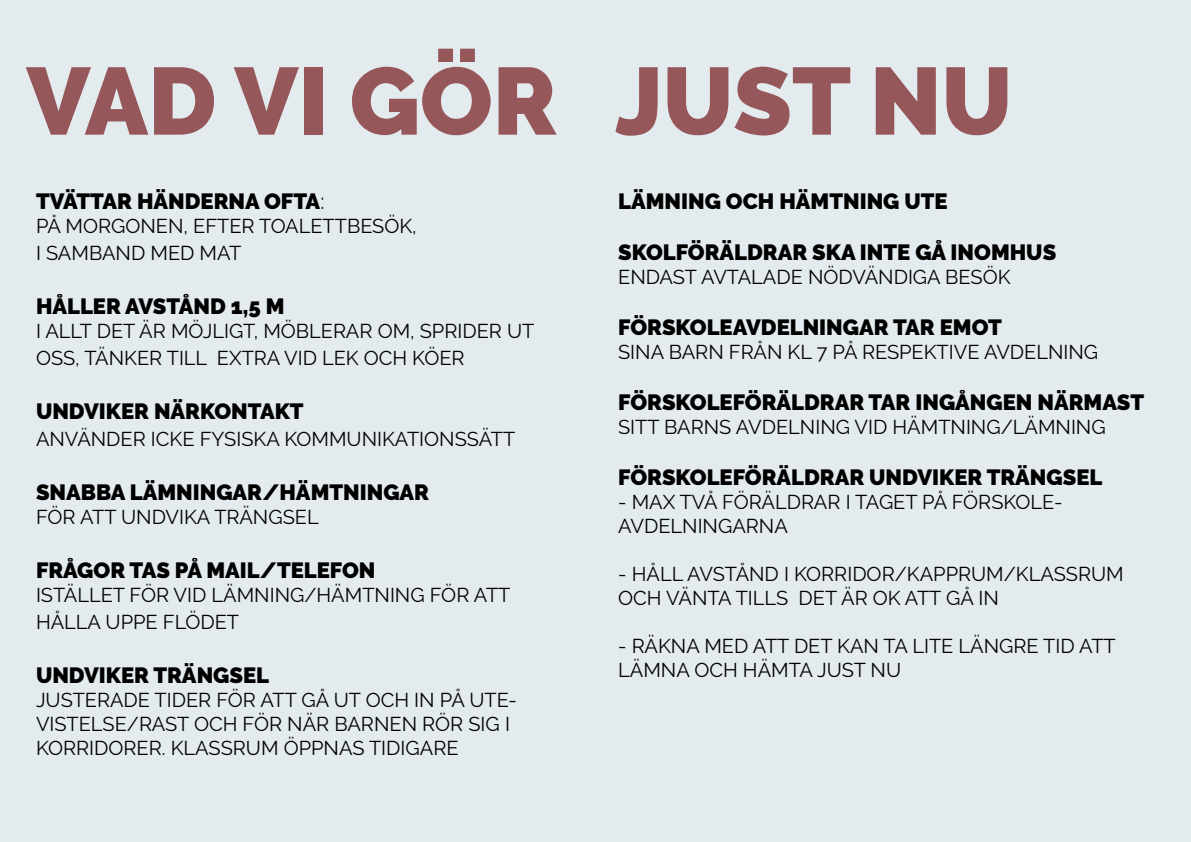
<style>
.page{position:relative;width:1191px;height:842px;background:#e4ebef}
.page>*{position:absolute;margin:0;border:0;box-sizing:border-box;transform-origin:0 0}
.t1{font:900 95px "Raleway";color:#95575a}
.t2{font:900 22px "Raleway";color:#000}
.t3{font:20px/24px "Raleway";color:#000}
.s1{font-weight:400}
</style>
<div class="page">
<h1 class="t1" style="left:27px;top:46px;width:532px">VAD VI GÖR</h1>
<p class="t2" style="left:36px;top:188px;width:290px">TVÄTTAR HÄNDERNA OFTA<span class="s1">:</span></p>
<p class="t3" style="left:36px;top:212px;width:382px;line-height:27px">PÅ MORGONEN, EFTER TOALETTBESÖK,<br>I SAMBAND MED MAT</p>
<p class="t2" style="left:36px;top:293px;width:250px">HÅLLER AVSTÅND 1,5 M</p>
<p class="t3" style="left:36px;top:317px;width:500px;line-height:27px">I ALLT DET ÄR MÖJLIGT, MÖBLERAR OM, SPRIDER UT<br>OSS, TÄNKER TILL EXTRA VID LEK OCH KÖER</p>
<p class="t2" style="left:36px;top:398px;width:269px">UNDVIKER NÄRKONTAKT</p>
<p class="t3" style="left:36px;top:426px;width:481px">ANVÄNDER ICKE FYSISKA KOMMUNIKATIONSSÄTT</p>
<p class="t2" style="left:36px;top:479px;width:395px">SNABBA LÄMNINGAR/HÄMTNINGAR</p>
<p class="t3" style="left:36px;top:504px;width:284px">FÖR ATT UNDVIKA TRÄNGSEL</p>
<p class="t2" style="left:36px;top:557px;width:341px">FRÅGOR TAS PÅ MAIL/TELEFON</p>
<p class="t3" style="left:36px;top:581px;width:476px;line-height:27px">ISTÄLLET FÖR VID LÄMNING/HÄMTNING FÖR ATT<br>HÅLLA UPPE FLÖDET</p>
<p class="t2" style="left:36px;top:662px;width:235px">UNDVIKER TRÄNGSEL</p>
<p class="t3" style="left:36px;top:687px;width:482px">JUSTERADE TIDER FÖR ATT GÅ UT OCH IN PÅ UTE-<br>VISTELSE/RAST OCH FÖR NÄR BARNEN RÖR SIG I<br>KORRIDORER. KLASSRUM ÖPPNAS TIDIGARE</p>
<h1 class="t1" style="left:615px;top:46px;width:398px">JUST NU</h1>
<p class="t2" style="left:618px;top:188px;width:331px">LÄMNING OCH HÄMTNING UTE</p>
<p class="t2" style="left:618px;top:239px;width:439px">SKOLFÖRÄLDRAR SKA INTE GÅ INOMHUS</p>
<p class="t3" style="left:618px;top:264px;width:394px">ENDAST AVTALADE NÖDVÄNDIGA BESÖK</p>
<p class="t2" style="left:618px;top:314px;width:385px">FÖRSKOLEAVDELNINGAR TAR EMOT</p>
<p class="t3" style="left:618px;top:339px;width:481px">SINA BARN FRÅN KL 7 PÅ RESPEKTIVE AVDELNING</p>
<p class="t2" style="left:618px;top:389px;width:527px">FÖRSKOLEFÖRÄLDRAR TAR INGÅNGEN NÄRMAST</p>
<p class="t3" style="left:618px;top:414px;width:489px">SITT BARNS AVDELNING VID HÄMTNING/LÄMNING</p>
<p class="t2" style="left:618px;top:464px;width:486px">FÖRSKOLEFÖRÄLDRAR UNDVIKER TRÄNGSEL</p>
<p class="t3" style="left:618px;top:489px;width:446px">- MAX TVÅ FÖRÄLDRAR I TAGET PÅ FÖRSKOLE-<br>AVDELNINGARNA</p>
<p class="t3" style="left:618px;top:561px;width:507px">- HÅLL AVSTÅND I KORRIDOR/KAPPRUM/KLASSRUM<br>OCH VÄNTA TILLS DET ÄR OK ATT GÅ IN</p>
<p class="t3" style="left:618px;top:633px;width:499px">- RÄKNA MED ATT DET KAN TA LITE LÄNGRE TID ATT<br>LÄMNA OCH HÄMTA JUST NU</p>
</div>
